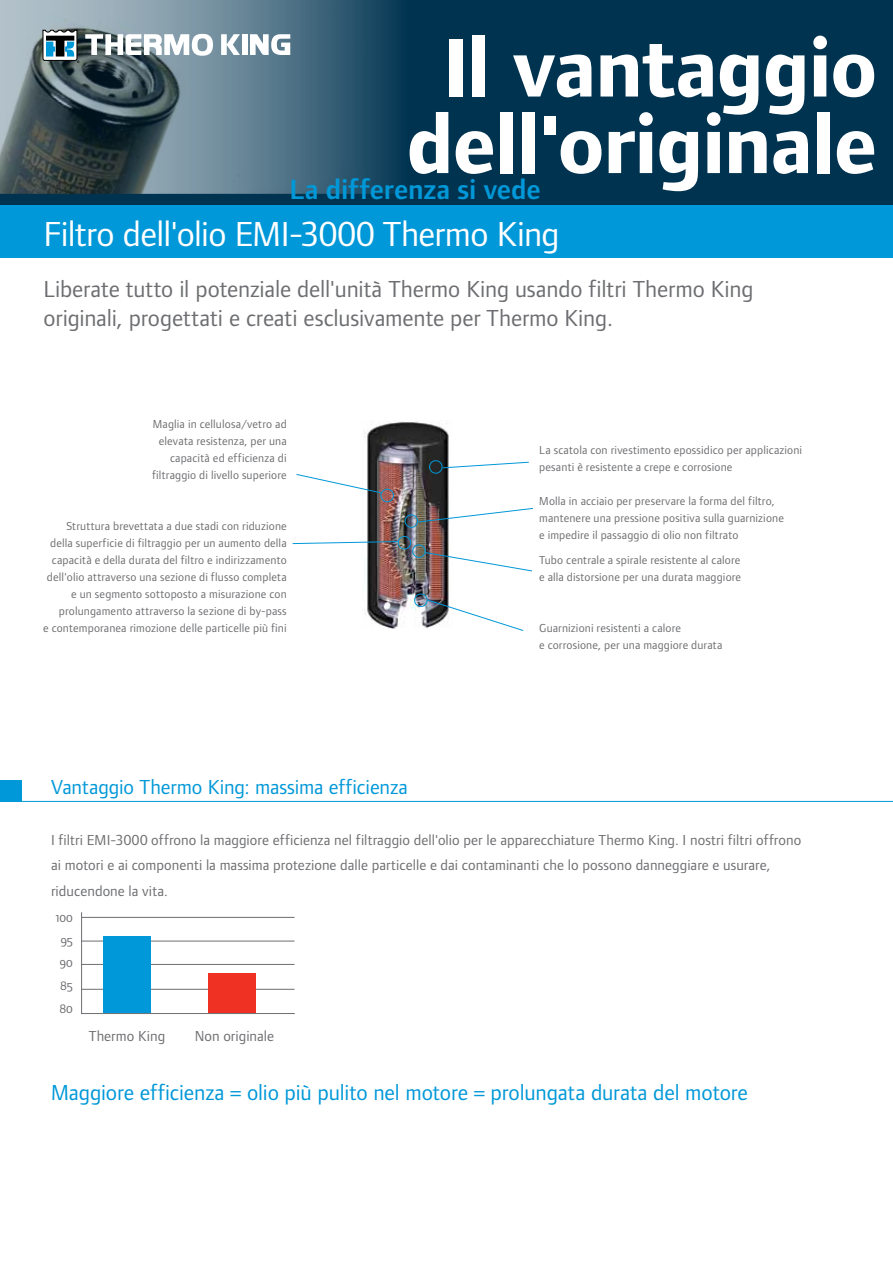
<style>
.page{position:relative;width:893px;height:1263px;background:#fff}
.page>*{position:absolute;margin:0;border:0;box-sizing:border-box;transform-origin:0 0}
.t1{font:700 86.1px/76.5px "Foundry Form Sans Blonde";letter-spacing:-.015em;color:#fff;text-align:center}
.t2{font:36px "Foundry Form Sans Blonde";letter-spacing:-.015em;color:#fff}
.t3{font:600 28.95px "Foundry Form Sans Blonde";letter-spacing:-.005em;color:#0098d8}
.t4{font:24px/28.5px "Foundry Form Sans Blonde";letter-spacing:-.005em;color:#6d6e71}
.t5{font:22.5px "Foundry Form Sans Blonde";letter-spacing:-.005em;color:#0098d8}
.t6{font:21px "Foundry Form Sans Blonde";letter-spacing:-.005em;color:#0098d8}
.t7{font:15px/25.5px "Foundry Form Sans Blonde";letter-spacing:.005em;color:#6d6e71}
.t8{font:13.5px/22.5px "Foundry Form Sans Blonde Book SC";color:#6d6e71;text-align:center}
.t9{font:12px/17px "Foundry Form Sans Blonde";letter-spacing:.015em;color:#6d6e71}
</style>
<div class="page">
<img style="left:362px;top:421px;width:87px;height:208px">
<div style="left:381px;top:489px;width:13px;height:13px;border:1px solid #0098d8;border-radius:50%"></div>
<svg style="left:296px;top:474px;width:86px;height:20px"></svg>
<svg style="left:429px;top:460px;width:100px;height:14px"></svg>
<svg style="left:404px;top:508px;width:129px;height:20px"></svg>
<img style="left:292px;top:536px;width:240px;height:36px">
<svg style="left:414px;top:593px;width:110px;height:38px"></svg>
<div style="left:0;top:187px;width:893px;height:71px;background:#0098d8"></div>
<div style="left:0;top:0;width:893px;height:204px;background:#003350"></div>
<img style="left:0;top:0;width:395px;height:194px">
<svg style="left:43px;top:30px;width:36px;height:33px"></svg>
<svg style="left:85px;top:34px;width:128px;height:22px;background:#bec7ca"></svg>
<svg style="left:221px;top:34px;width:19px;height:21px"></svg>
<div style="left:242px;top:34px;width:5px;height:21px;background:#fff"></div>
<svg style="left:250px;top:34px;width:40px;height:21px"></svg>
<hr style="left:0;top:801px;width:893px;height:1px;background:#0098d8">
<div style="left:0;top:780px;width:22px;height:21px;background:#0098d8"></div>
<svg style="left:81px;top:912px;width:214px;height:102px"></svg>
<h1 class="t1" style="left:407px;top:30px;width:472px">Il vantaggio dell'originale</h1>
<h3 class="t3" style="left:290px;top:173px;width:253px">La differenza si vede</h3>
<h2 class="t2" style="left:44px;top:214px;width:518px">Filtro dell'olio EMI-3000 Thermo King</h2>
<h3 class="t4" style="left:44px;top:275px;width:711px">Liberate tutto il potenziale dell'unità Thermo King usando filtri Thermo King originali, progettati e creati esclusivamente per Thermo King.</h3>
<p class="t9" style="left:152px;top:416px;width:136px;text-align:right">Maglia in cellulosa/vetro ad elevata resistenza, per una capacità ed efficienza di filtraggio di livello superiore</p>
<p class="t9" style="left:43px;top:518px;width:245px;text-align:right">Struttura brevettata a due stadi con riduzione della superficie di filtraggio per un aumento della capacità e della durata del filtro e indirizzamento dell'olio attraverso una sezione di flusso completa e un segmento sottoposto a misurazione con prolungamento attraverso la sezione di by-pass<br>e contemporanea rimozione delle particelle più fini</p>
<p class="t9" style="left:539px;top:441px;width:264px">La scatola con rivestimento epossidico per applicazioni pesanti è resistente a crepe e corrosione</p>
<p class="t9" style="left:539px;top:492px;width:246px">Molla in acciaio per preservare la forma del filtro, mantenere una pressione positiva sulla guarnizione e impedire il passaggio di olio non filtrato</p>
<p class="t9" style="left:539px;top:552px;width:203px">Tubo centrale a spirale resistente al calore e alla distorsione per una durata maggiore</p>
<p class="t9" style="left:539px;top:620px;width:185px">Guarnizioni resistenti a calore<br>e corrosione, per una maggiore durata</p>
<h3 class="t6" style="left:51px;top:775px;width:358px">Vantaggio Thermo King: massima efficienza</h3>
<p class="t7" style="left:51px;top:827px;width:752px">I filtri EMI-3000 offrono la maggiore efficienza nel filtraggio dell'olio per le apparecchiature Thermo King. I nostri filtri offrono ai motori e ai componenti la massima protezione dalle particelle e dai contaminanti che lo possono danneggiare e usurare, riducendone la vita.</p>
<p class="t8" style="left:56px;top:906px;width:19px">100<br>95<br>90<br>85<br>80</p>
<p class="t7" style="left:89px;top:1023px;width:78px">Thermo King</p>
<p class="t7" style="left:195px;top:1023px;width:81px">Non originale</p>
<h3 class="t5" style="left:51px;top:1080px;width:698px">Maggiore efficienza = olio più pulito nel motore = prolungata durata del motore</h3>
</div>
